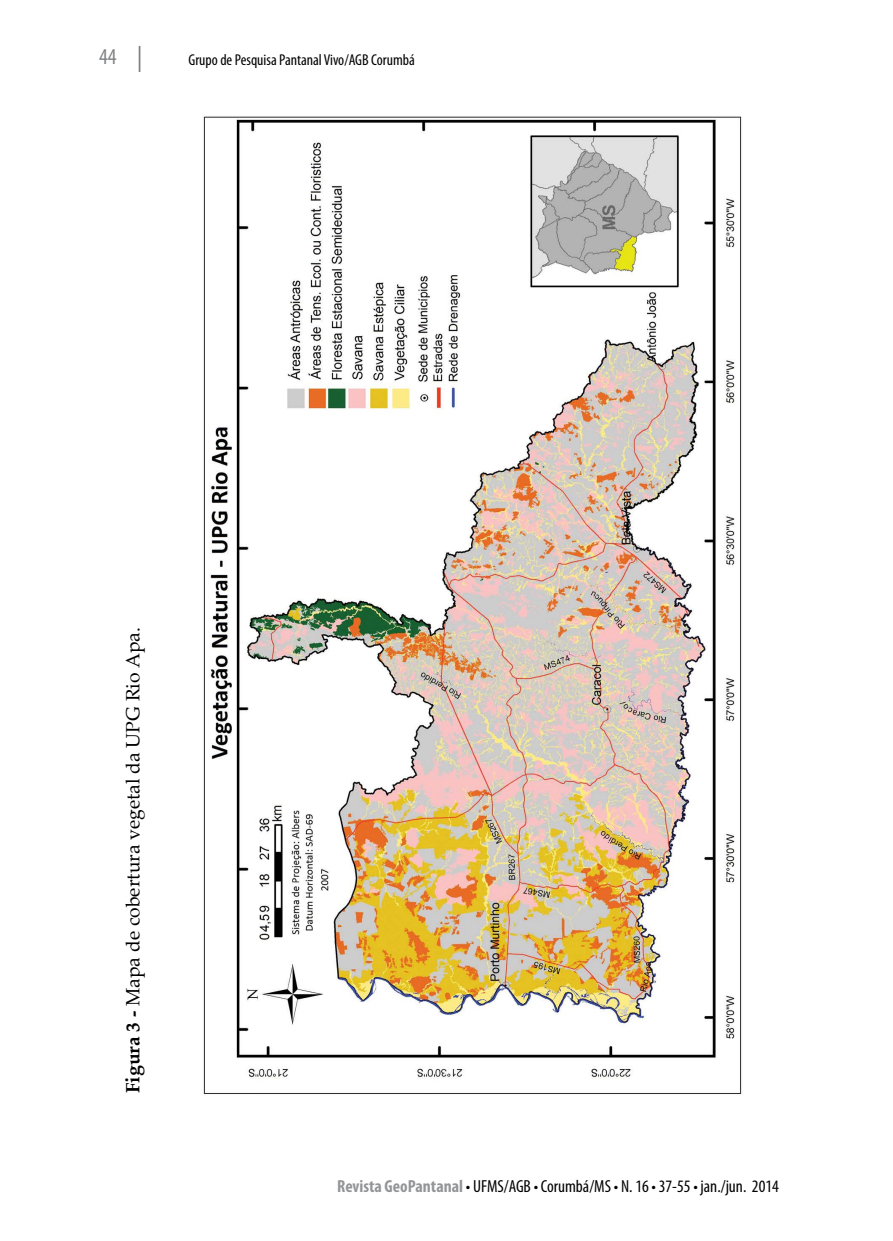
<style>
.page{position:relative;width:893px;height:1241px;background:#fff}
.page>*{position:absolute;margin:0;border:0;box-sizing:border-box;transform-origin:0 0}
.t1{font:condensed 22.75px "Myriad Pro";color:#808285}
.t2{font:19.25px "Palatino Linotype";color:#000}
.t3{font:condensed 17.5px "Myriad Pro";color:#000}
.t4{font:condensed 15.75px "Myriad Pro";color:#000}
.s1{font-weight:700}
.s2{font-weight:700;color:#939598}
</style>
<div class="page">
<svg style="left:139px;top:46px;width:1px;height:26px"></svg>
<img style="left:203px;top:116px;width:539px;height:979px">
<h1 class="t1" style="left:99px;top:44px;width:19px">44</h1>
<p class="t4" style="left:189px;top:51px;width:228px">Grupo de Pesquisa Pantanal Vivo/AGB Corumbá</p>
<p class="t2" style="left:119px;top:1093px;width:467px;rotate:-90deg"><span class="s1">Figura 3 -</span> Mapa de cobertura vegetal da UPG Rio Apa.</p>
<p class="t3" style="left:337px;top:1176px;width:443px"><span class="s2">Revista GeoPantanal</span> • UFMS/AGB • Corumbá/MS • N. 16 • 37-55 • jan./jun. 2014</p>
</div>
